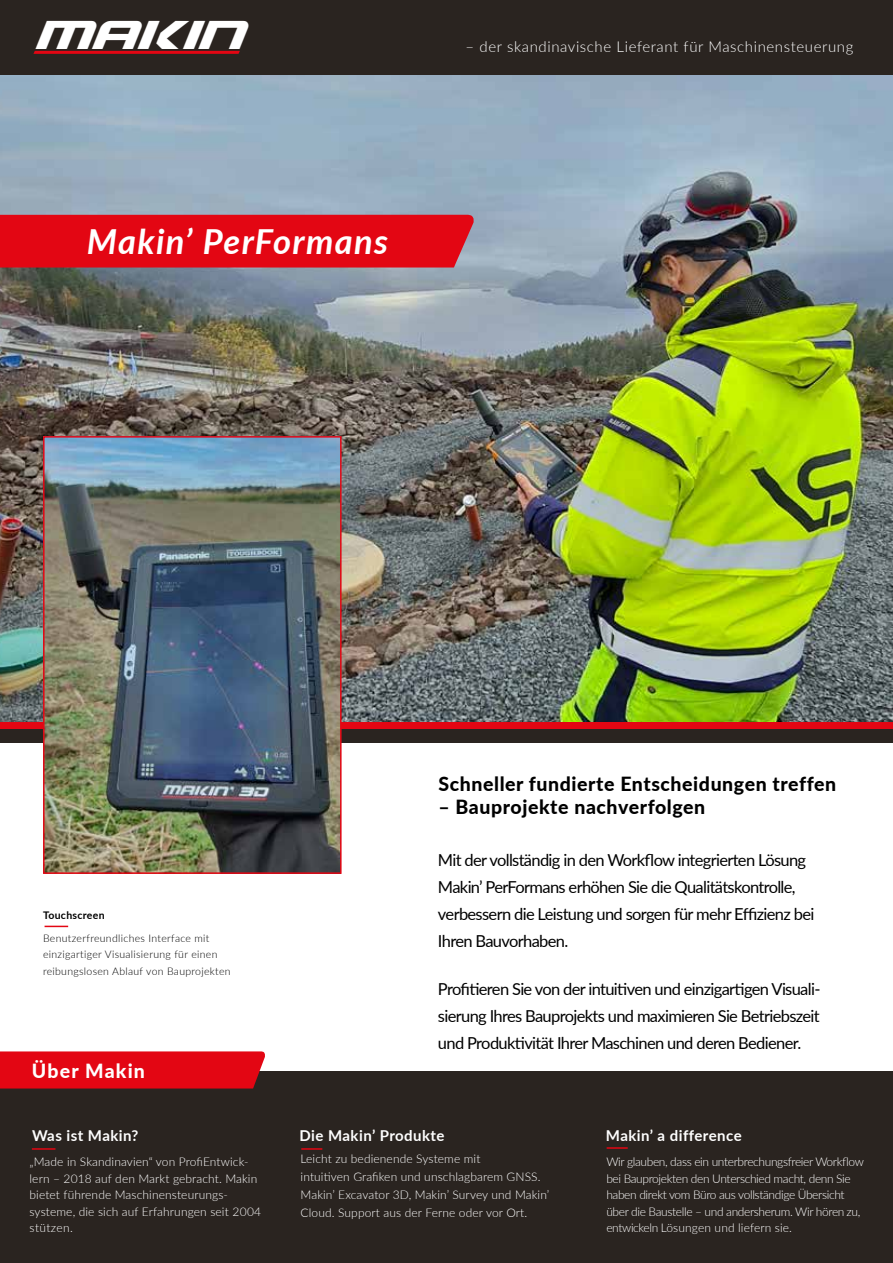
<style>
.page{position:relative;width:893px;height:1263px;background:#fff}
.page>*{position:absolute;margin:0;border:0;box-sizing:border-box;transform-origin:0 0}
.t1{font:italic 43.8px "Gunship";color:#fff}
.t2{font:italic 700 34.5px "Lato";letter-spacing:.04em;color:#fff}
.t3{font:800 19.5px "Lato";letter-spacing:.03em;color:#000}
.t4{font:800 19.5px "Lato";letter-spacing:.06em;color:#fff}
.t5{font:16.5px/27px "Lato";letter-spacing:-.04em;color:#000}
.t6{font:300 15px "Lato";letter-spacing:.04em;color:#fff}
.t7{font:700 15px "Lato";letter-spacing:.03em;color:#fff}
.t8{font:300 12px/16.5px "Lato";letter-spacing:.005em;color:#fff}
.t9{font:300 12px/16.5px "Lato";letter-spacing:-.03em;color:#fff}
.t10{font:300 10.5px/16.5px "Lato";letter-spacing:.03em;color:#000}
.t11{font:700 10.5px "Lato";letter-spacing:.03em;color:#000}
</style>
<div class="page">
<img style="left:0;top:75px;width:893px;height:647px">
<div style="left:0;top:0;width:893px;height:75px;background:#2a2420"></div>
<svg style="left:33px;top:51px;width:207px;height:3px"></svg>
<div style="left:0;top:728px;width:893px;height:14px;background:#2a2420"></div>
<div style="left:0;top:722px;width:893px;height:7px;background:#e30613"></div>
<div style="left:0;top:1071px;width:893px;height:192px;background:#2a2420"></div>
<div style="left:0;top:1051px;width:265px;height:37px;background:#e30613"></div>
<hr style="left:32px;top:1148px;width:23px;height:2px;background:#e30613">
<div style="left:0;top:215px;width:475px;height:52px;background:#e30613"></div>
<svg style="left:45px;top:926px;width:23px;height:1px"></svg>
<img style="left:46px;top:439px;width:293px;height:432px">
<div style="left:43px;top:436px;width:299px;height:438px;border:2px solid #e30613"></div>
<hr style="left:301px;top:1148px;width:21px;height:2px;background:#e30613">
<hr style="left:607px;top:1147px;width:21px;height:2px;background:#e30613">
<h1 class="t1" style="left:33px;top:9px;width:210px">MAKIN</h1>
<h2 class="t2" style="left:87px;top:216px;width:303px">Makin’ PerFormans</h2>
<p class="t6" style="left:466px;top:36px;width:389px">– der skandinavische Lieferant für Maschinensteuerung</p>
<p class="t11" style="left:43px;top:908px;width:63px">Touchscreen</p>
<p class="t10" style="left:43px;top:929px;width:189px">Benutzerfreundliches Interface mit einzigartiger Visualisierung für einen reibungslosen Ablauf von Bauprojekten</p>
<p class="t4" style="left:32px;top:1056px;width:115px">Über Makin</p>
<p class="t3" style="left:438px;top:769px;width:399px">Schneller fundierte Entscheidungen treffen</p>
<p class="t3" style="left:438px;top:793px;width:268px">– Bauprojekte nachverfolgen</p>
<p class="t5" style="left:438px;top:846px;width:378px">Mit der vollständig in den Workflow integrierten Lösung Makin’ PerFormans erhöhen Sie die Qualitätskontrolle, verbessern die Leistung und sorgen für mehr Effizienz bei Ihren Bauvorhaben.</p>
<p class="t5" style="left:438px;top:975px;width:384px;text-align:justify">Profitieren Sie von der intuitiven und einzigartigen Visuali&shy;sierung Ihres Bauprojekts und maximieren Sie Betriebszeit und Produktivität Ihrer Maschinen und deren Bediener.</p>
<p class="t7" style="left:32px;top:1125px;width:108px">Was ist Makin?</p>
<p class="t7" style="left:300px;top:1124px;width:147px">Die Makin’ Produkte</p>
<p class="t7" style="left:606px;top:1124px;width:137px">Makin’ a difference</p>
<p class="t8" style="left:30px;top:1153px;width:233px">„Made in Skandinavien“ von ProfiEntwick&shy;lern – 2018 auf den Markt gebracht. Makin bietet führende Maschinensteurungs&shy;systeme, die sich auf Erfahrungen seit 2004 stützen.</p>
<p class="t8" style="left:301px;top:1149px;width:250px;line-height:18px">Leicht zu bedienende Systeme mit<br>intuitiven Grafiken und unschlagbarem GNSS.<br>Makin’ Excavator 3D, Makin’ Survey und Makin’ Cloud. Support aus der Ferne oder vor Ort.</p>
<p class="t9" style="left:606px;top:1153px;width:259px">Wir glauben, dass ein unterbrechungsfreier Workflow bei Bauprojekten den Unterschied macht, denn Sie haben direkt vom Büro aus vollständige Übersicht über die Baustelle – und andersherum. Wir hören zu, entwickeln Lösungen und liefern sie.</p>
</div>
